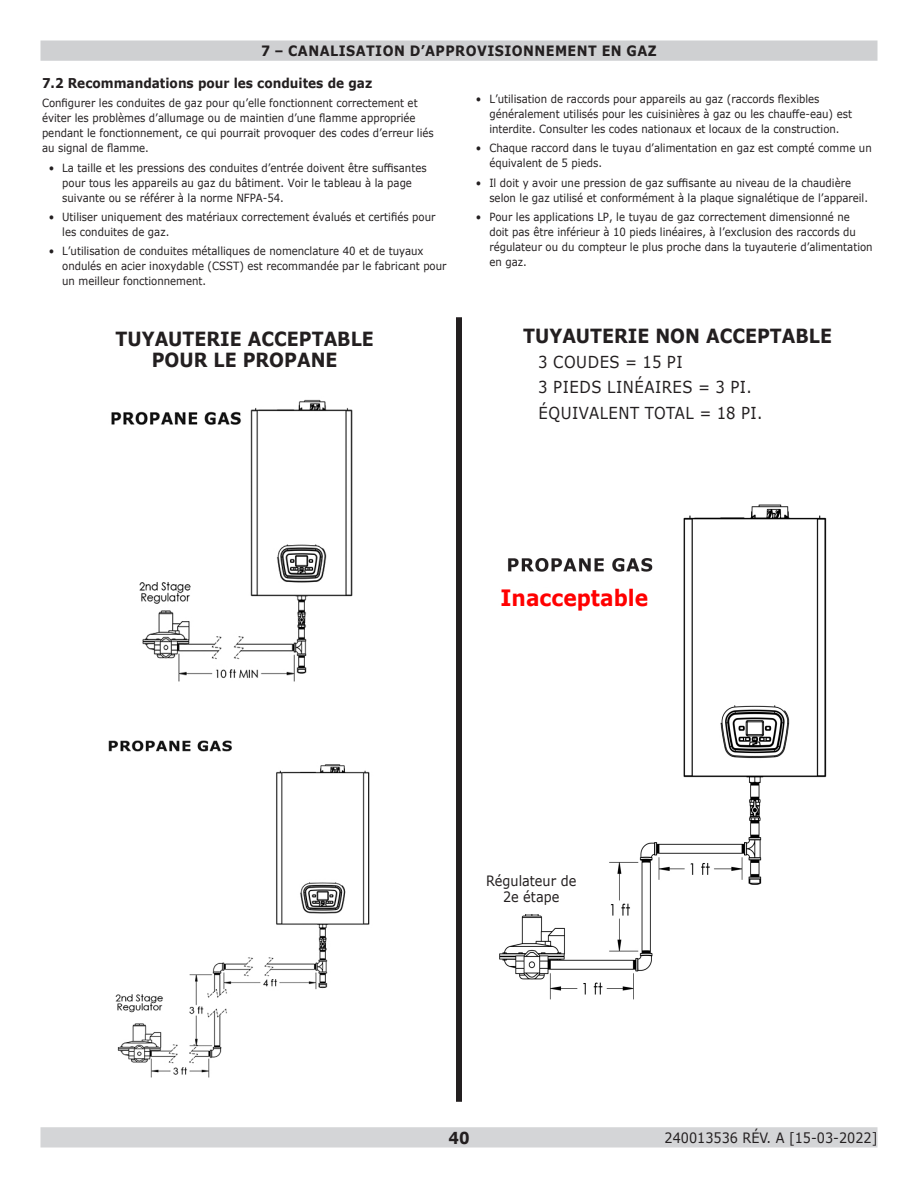
<style>
.page{position:relative;width:918px;height:1188px;background:#fff}
.page>*{position:absolute;margin:0;border:0;box-sizing:border-box;transform-origin:0 0}
.t1{font:700 22.5px "Verdana";color:#f00;scale:.9 1}
.t2{font:700 19.5px/21px "Verdana";color:#231f20;text-align:center;scale:.9 1}
.t3{font:16.5px "Verdana";letter-spacing:.035em;color:#231f20;scale:.9 1}
.t4{font:700 16.5px "Verdana";color:#231f20;scale:.9 1}
.t5{font:14.25px/16.5px "Verdana";color:#231f20;text-align:center;scale:.9 1}
.New_Section_for_TOC{font:700 14.25px "Verdana";letter-spacing:.035em;color:#231f20;scale:.9 1}
.Paragraph_Style_3{font:700 13.5px "Verdana";color:#231f20;scale:.9 1}
.t6{font:11.25px/15px "Verdana";color:#231f20;scale:.9 1}
</style>
<div class="page">
<div style="left:41px;top:1128px;width:836px;height:19px;background:#d4d5d7"></div>
<div style="left:40px;top:1127px;width:838px;height:21px;border:2px solid #d4d5d7"></div>
<div style="left:41px;top:41px;width:836px;height:19px;background:#cfd0d2"></div>
<div style="left:40px;top:40px;width:838px;height:21px;border:2px solid #cfd0d2"></div>
<img style="left:111px;top:399px;width:242px;height:283px">
<img style="left:108px;top:741px;width:262px;height:337px">
<img style="left:499px;top:504px;width:328px;height:496px">
<div style="left:778px;top:959px;width:140px;height:143px;background:#fff"></div>
<div style="left:456px;top:317px;width:6px;height:785px;background:#231f20"></div>
<div style="left:501px;top:589px;width:157px;height:24px;background:#fff"></div>
<div style="left:483px;top:860px;width:96px;height:54px;background:#fff"></div>
<p class="New_Section_for_TOC" style="left:261px;top:41px;width:441px">7 – CANALISATION D’APPROVISIONNEMENT EN GAZ</p>
<p class="Paragraph_Style_3" style="left:42px;top:73px;width:368px">7.2 Recommandations pour les conduites de gaz</p>
<p class="t6" style="left:42px;top:96px;width:437px">Configurer les conduites de gaz pour qu’elle fonctionnent correctement et éviter les problèmes d’allumage ou de maintien d’une flamme appropriée pendant le fonctionnement, ce qui pourrait provoquer des codes d’erreur liés au signal de flamme.</p>
<p class="t6" style="left:62px;top:160px;width:406px;text-indent:-14px">• La taille et les pressions des conduites d’entrée doivent être suffisantes pour tous les appareils au gaz du bâtiment. Voir le tableau à la page suivante ou se référer à la norme NFPA-54.</p>
<p class="t6" style="left:62px;top:209px;width:416px;text-indent:-14px">• Utiliser uniquement des matériaux correctement évalués et certifiés pour les conduites de gaz.</p>
<p class="t6" style="left:62px;top:244px;width:428px;text-indent:-14px">• L’utilisation de conduites métalliques de nomenclature 40 et de tuyaux ondulés en acier inoxydable (CSST) est recommandée par le fabricant pour un meilleur fonctionnement.</p>
<p class="t6" style="left:489px;top:91px;width:404px;text-indent:-14px">• L’utilisation de raccords pour appareils au gaz (raccords flexibles généralement utilisés pour les cuisinières à gaz ou les chauffe-eau) est interdite. Consulter les codes nationaux et locaux de la construction.</p>
<p class="t6" style="left:489px;top:141px;width:426px;text-indent:-14px">• Chaque raccord dans le tuyau d’alimentation en gaz est compté comme un équivalent de 5 pieds.</p>
<p class="t6" style="left:489px;top:175px;width:422px;text-indent:-14px">• Il doit y avoir une pression de gaz suffisante au niveau de la chaudière selon le gaz utilisé et conformément à la plaque signalétique de l’appareil.</p>
<p class="t6" style="left:489px;top:209px;width:427px;text-indent:-14px">• Pour les applications LP, le tuyau de gaz correctement dimensionné ne<br>doit pas être inférieur à 10 pieds linéaires, à l’exclusion des raccords du régulateur ou du compteur le plus proche dans la tuyauterie d’alimentation en gaz.</p>
<p class="t2" style="left:116px;top:328px;width:288px">TUYAUTERIE ACCEPTABLE<br>POUR LE PROPANE</p>
<p class="t2" style="left:523px;top:325px;width:345px">TUYAUTERIE NON ACCEPTABLE</p>
<p class="t3" style="left:538px;top:351px;width:162px">3 COUDES = 15 PI</p>
<p class="t3" style="left:538px;top:376px;width:239px">3 PIEDS LINÉAIRES = 3 PI.</p>
<p class="t3" style="left:539px;top:401px;width:250px">ÉQUIVALENT TOTAL = 18 PI.</p>
<p class="t1" style="left:501px;top:582px;width:166px">Inacceptable</p>
<p class="t5" style="left:486px;top:872px;width:102px">Régulateur de<br>2e étape</p>
<h3 class="t4" style="left:448px;top:1126px;width:25px">40</h3>
<p class="t5" style="left:665px;top:1129px;width:238px">240013536 RÉV. A [15-03-2022]</p>
</div>
